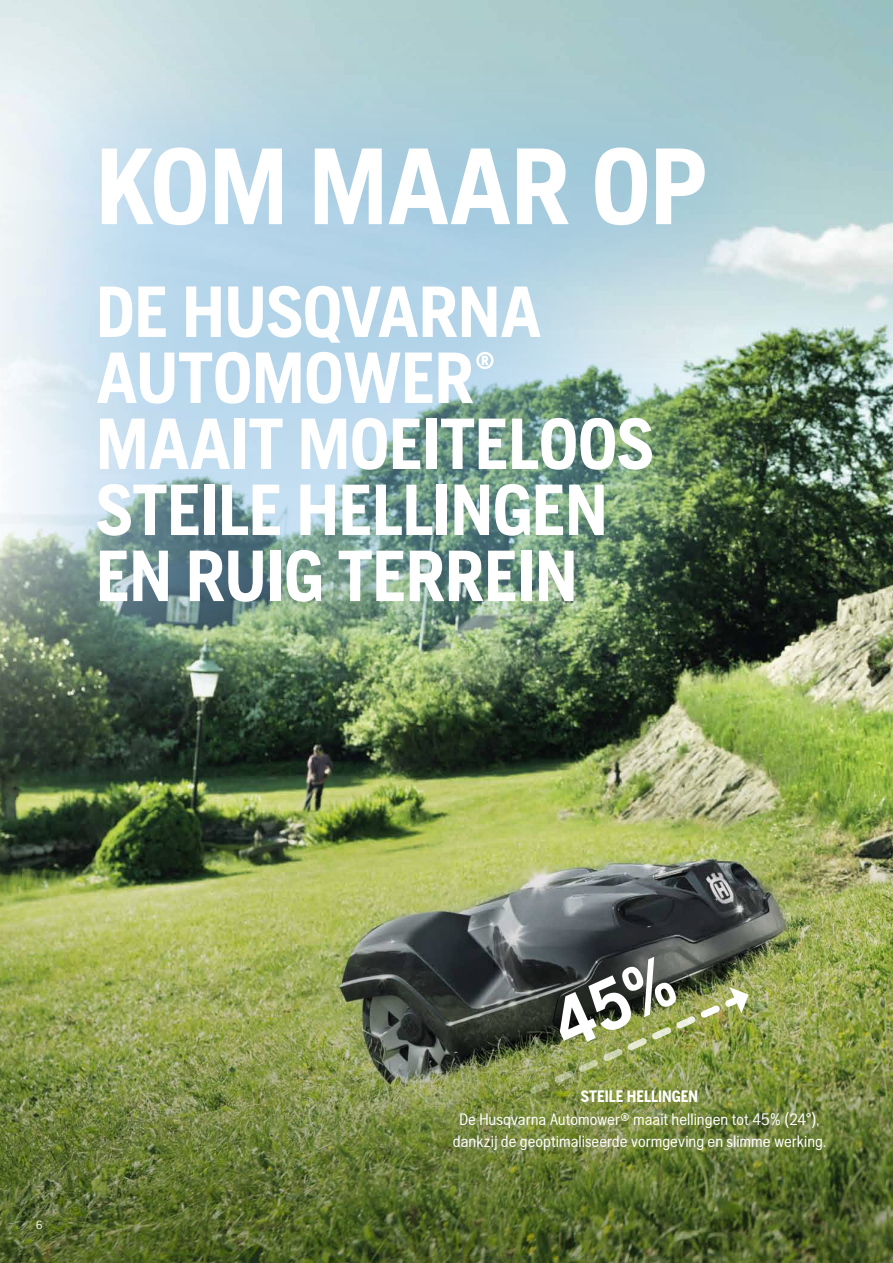
<style>
.page{position:relative;width:893px;height:1263px;background:#fff}
.page>*{position:absolute;margin:0;border:0;box-sizing:border-box;transform-origin:0 0}
.t1{font:700 108px "Husqvarna Gothic";color:#fff}
.t2{font:700 72px/66px "Husqvarna Gothic";color:#fff}
.t3{font:16.5px/22.5px "Husqvarna Gothic";color:#fff;text-align:center}
.t4{font:700 16.5px "Husqvarna Gothic";color:#fff}
.t5{font:12px "Husqvarna Gothic";color:#fff}
</style>
<div class="page">
<img style="left:0;top:0;width:893px;height:621px">
<img style="left:0;top:621px;width:893px;height:642px">
<div style="left:0;top:9px;width:838px;height:731px;background:#78b7e9;opacity:.4"></div>
<img style="left:530px;top:957px;width:219px;height:137px">
<h1 class="t1" style="left:96px;top:124px;width:613px">KOM MAAR OP</h1>
<h2 class="t2" style="left:96px;top:278px;width:559px">DE HUSQVARNA<br>AUTOMOWER®<br>MAAIT MOEITELOOS<br>STEILE HELLINGEN<br>EN RUIG TERREIN</h2>
<p class="t5" style="left:36px;top:1218px;width:8px">6</p>
<p class="t4" style="left:581px;top:1087px;width:119px">STEILE HELLINGEN</p>
<p class="t3" style="left:453px;top:1107px;width:375px">De Husqvarna Automower® maait hellingen tot 45% (24°), dankzij de geoptimaliseerde vormgeving en slimme werking.</p>
</div>
